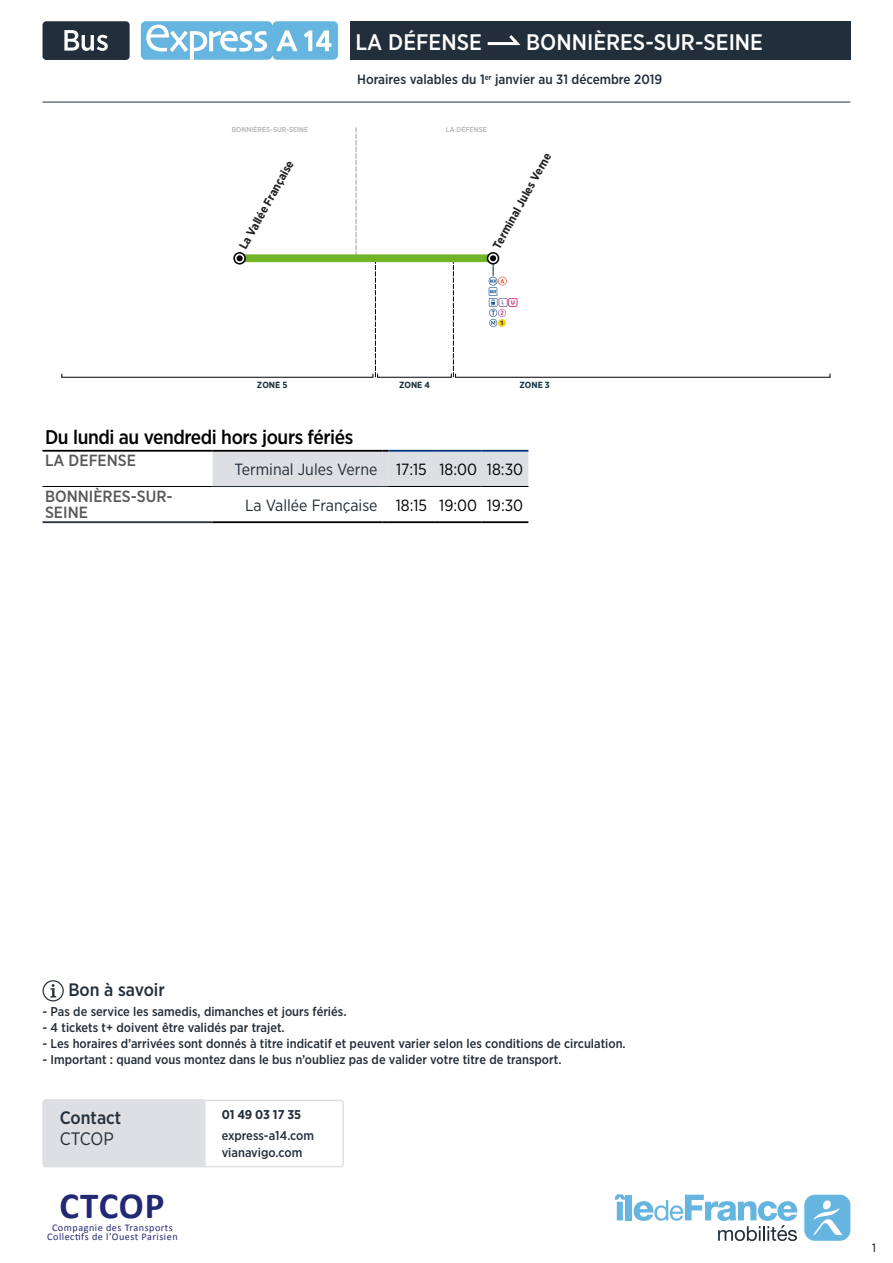
<style>
.page{position:relative;width:893px;height:1263px;background:#fff}
.page>*{position:absolute;margin:0;border:0;box-sizing:border-box;transform-origin:0 0}
.t1{font:700 37.05px "Calibri";letter-spacing:.02em;color:#222874}
.t2{font:500 22.5px "Gotham Narrow";color:#fff}
.t3{font:500 19.8px "Gotham Narrow";letter-spacing:-.02em;color:#000}
.t4{font:500 18px "Gotham Narrow";color:#222e3a}
.t5{font:18px "Gotham Narrow";letter-spacing:-.01em;color:#222e3a}
.t6{font:16.2px "Gotham Narrow";color:#222e3a}
.t7{font:500 16.2px/16.2px "Gotham Narrow";color:#57585a}
.t8{font:500 13.5px "Gotham Narrow";color:#222e3a}
.t9{font:500 12.75px/16.5px "Gotham Narrow";color:#222e3a}
.t10{font:700 12.75px "Gotham Narrow";letter-spacing:-.005em;color:#222e3a}
.t11{font:12px "Gotham Narrow";color:#000}
.t12{font:700 11.7px "Gotham Narrow";color:#201e20}
.t13{font:10.2px/9.3px "Calibri";letter-spacing:.05em;color:#222874;text-align:center}
.t14{font:700 8.85px "Gotham Narrow";color:#14313e}
.t15{font:500 7.05px "Gotham Narrow";color:#b1b2b4}
.s1{color:#000}
</style>
<div class="page">
<hr style="left:43px;top:102px;width:807px;height:1px;background:#222e3a">
<div style="left:350px;top:21px;width:500px;height:39px;background:#222e3a"></div>
<svg style="left:141px;top:21px;width:197px;height:39px"></svg>
<div style="left:43px;top:21px;width:87px;height:39px;background:#222e3a;border-radius:4px"></div>
<svg style="left:64px;top:30px;width:44px;height:21px"></svg>
<svg style="left:487px;top:35px;width:34px;height:10px"></svg>
<svg style="left:356px;top:127px;width:1px;height:127px"></svg>
<svg style="left:375px;top:262px;width:1px;height:115px"></svg>
<svg style="left:453px;top:262px;width:1px;height:115px"></svg>
<div style="left:238px;top:254px;width:254px;height:8px;background:#73b327"></div>
<div style="left:233px;top:252px;width:13px;height:13px;border:2px solid #000204;border-radius:50%"></div>
<svg style="left:237px;top:255px;width:6px;height:6px"></svg>
<div style="left:487px;top:252px;width:12px;height:13px;border:2px solid #000204;border-radius:50%"></div>
<svg style="left:489px;top:255px;width:28px;height:72px"></svg>
<div style="left:43px;top:980px;width:21px;height:21px;border:1px solid #26303a;border-radius:50%"></div>
<svg style="left:50px;top:984px;width:6px;height:13px"></svg>
<svg style="left:43px;top:1099px;width:301px;height:69px"></svg>
<svg style="left:615px;top:1194px;width:11px;height:26px"></svg>
<div style="left:626px;top:1195px;width:6px;height:25px;background:#66b5e0"></div>
<svg style="left:634px;top:1195px;width:163px;height:46px"></svg>
<div style="left:804px;top:1195px;width:46px;height:46px;background:#66b5e0;border-radius:10px"></div>
<svg style="left:813px;top:1200px;width:29px;height:35px"></svg>
<hr style="left:43px;top:450px;width:170px;height:2px;background:#000">
<hr style="left:43px;top:486px;width:170px;height:1px;background:#000">
<svg style="left:213px;top:450px;width:315px;height:37px;background:#ced0d5"></svg>
<hr style="left:43px;top:521px;width:170px;height:2px;background:#222e3a">
<hr style="left:213px;top:521px;width:170px;height:2px;background:#000">
<hr style="left:388px;top:521px;width:47px;height:2px;background:#000">
<hr style="left:435px;top:521px;width:47px;height:2px;background:#000">
<hr style="left:482px;top:521px;width:46px;height:2px;background:#000">
<h2 class="t2" style="left:356px;top:30px;width:128px">LA DÉFENSE</h2>
<h2 class="t2" style="left:526px;top:30px;width:238px">BONNIÈRES-SUR-SEINE</h2>
<p class="t8" style="left:357px;top:72px;width:307px">Horaires valables du 1<sup>er</sup> janvier au 31 décembre 2019</p>
<p class="t15" style="left:232px;top:126px;width:78px">BONNIÈRES-SUR-SEINE</p>
<p class="t15" style="left:446px;top:126px;width:42px">LA DÉFENSE</p>
<p class="t12" style="left:238px;top:246px;width:101px;rotate:-61deg">La Vallée Française</p>
<p class="t12" style="left:491px;top:246px;width:110px;rotate:-61deg">Terminal Jules Verne</p>
<p class="t14" style="left:257px;top:381px;width:32px">ZONE 5</p>
<p class="t14" style="left:399px;top:381px;width:32px">ZONE 4</p>
<p class="t14" style="left:519px;top:381px;width:32px">ZONE 3</p>
<h3 class="t3" style="left:45px;top:426px;width:310px">Du lundi au vendredi hors jours fériés</h3>
<p class="t7" style="left:45px;top:453px;width:92px">LA DEFENSE</p>
<p class="t6" style="left:235px;top:462px;width:290px">Terminal Jules Verne <span class="s1">17:15 18:00 18:30</span></p>
<p class="t7" style="left:45px;top:488px;width:129px">BONNIÈRES-SUR-<br>SEINE</p>
<p class="t6" style="left:245px;top:498px;width:280px">La Vallée Française <span class="s1">18:15 19:00 19:30</span></p>
<h3 class="t4" style="left:68px;top:980px;width:98px">Bon à savoir</h3>
<p class="t9" style="left:43px;top:1004px;width:306px">- Pas de service les samedis, dimanches et jours fériés.</p>
<p class="t9" style="left:43px;top:1019px;width:244px">- 4 tickets t+ doivent être validés par trajet.</p>
<p class="t9" style="left:43px;top:1035px;width:585px">- Les horaires d’arrivées sont donnés à titre indicatif et peuvent varier selon les conditions de circulation.</p>
<p class="t9" style="left:43px;top:1051px;width:520px">- Important : quand vous montez dans le bus n’oubliez pas de valider votre titre de transport.</p>
<h3 class="t4" style="left:60px;top:1107px;width:63px">Contact</h3>
<h3 class="t5" style="left:60px;top:1131px;width:56px">CTCOP</h3>
<h1 class="t1" style="left:60px;top:1183px;width:106px">CTCOP</h1>
<p class="t13" style="left:47px;top:1223px;width:132px">Compagnie des Transports<br>Collectifs de l’Ouest Parisien</p>
<p class="t10" style="left:222px;top:1109px;width:81px">01 49 03 17 35</p>
<p class="t9" style="left:222px;top:1127px;width:94px">express-a14.com vianavigo.com</p>
<p class="t11" style="left:872px;top:1243px;width:5px">1</p>
</div>
